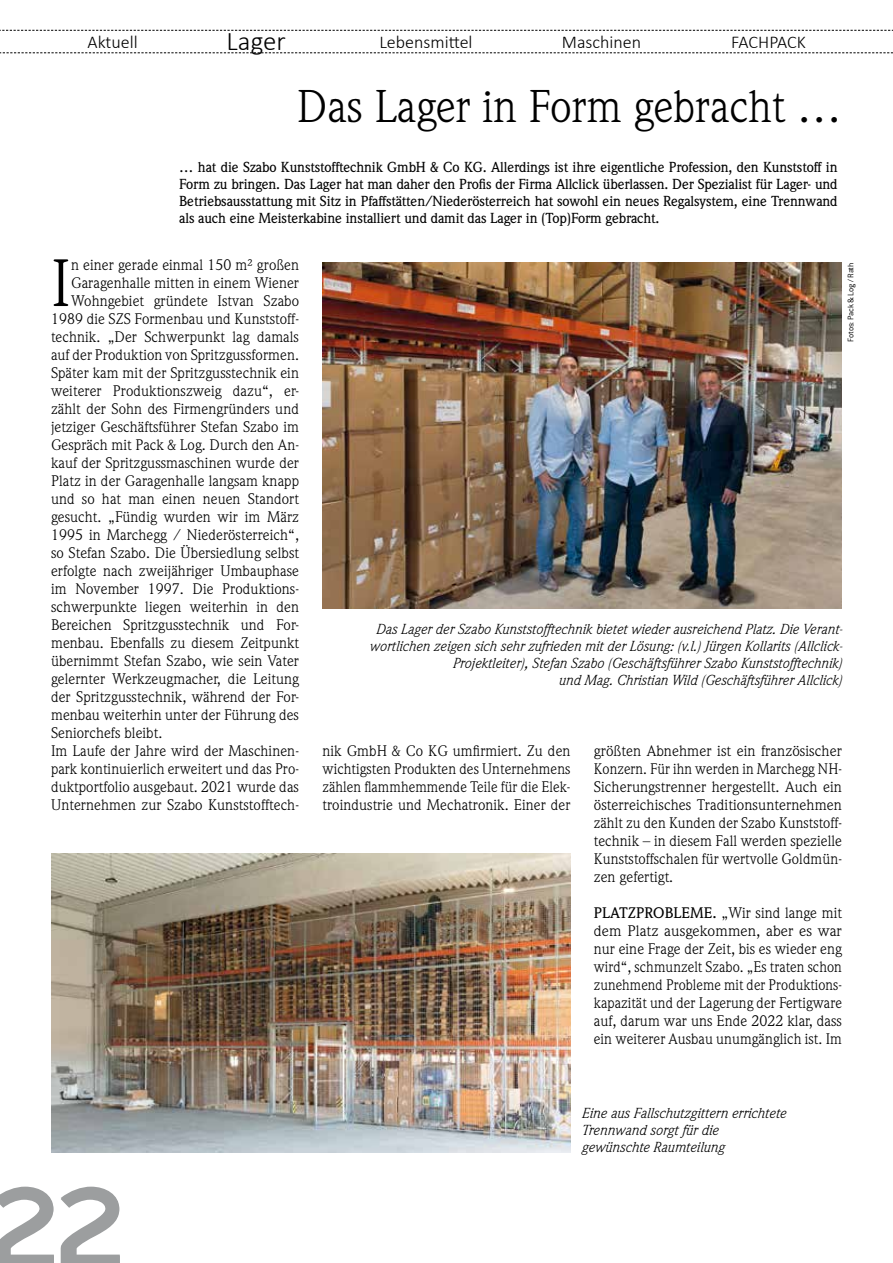
<style>
.page{position:relative;width:893px;height:1263px;background:#fff}
.page>*{position:absolute;margin:0;border:0;box-sizing:border-box;transform-origin:0 0}
.t1{font:700 108px "Aerohop";color:#9c9e9f}
.t2{font:65.55px "Weidemann Std";color:#000}
.t3{font:45px "Weidemann Std";color:#000}
.t4{font:300 27px "Calibri";color:#000}
.t5{font:300 18px "Calibri";color:#000}
.t6{font:15px/18px "Weidemann Std";letter-spacing:.005em;color:#000;text-align:justify}
.t7{font:15px/18px "Weidemann Std";letter-spacing:.005em;color:#000;text-align:justify;scale:1.04 1}
.t8{font:500 14.25px/17.1px "Weidemann Std";letter-spacing:-.01em;color:#000;text-align:justify}
.t9{font:italic 14.25px/17.1px "Weidemann Std";color:#000;text-align:right}
.t10{font:300 9px "Conduit ITC Pro";letter-spacing:-.02em;color:#000}
.s1{font-weight:500}
</style>
<div class="page">
<img style="left:322px;top:263px;width:520px;height:346px">
<img style="left:51px;top:854px;width:519px;height:299px">
<svg style="left:0;top:52px;width:893px;height:1px"></svg>
<svg style="left:0;top:30px;width:893px;height:1px"></svg>
<p class="t5" style="left:88px;top:31px;width:52px">Aktuell</p>
<h3 class="t4" style="left:227px;top:24px;width:61px">Lager</h3>
<p class="t5" style="left:379px;top:31px;width:95px">Lebensmittel</p>
<p class="t5" style="left:562px;top:31px;width:81px">Maschinen</p>
<p class="t5" style="left:731px;top:31px;width:76px">FACHPACK</p>
<h3 class="t3" style="left:297px;top:80px;width:547px">Das Lager in Form gebracht …</h3>
<p class="t8" style="left:179px;top:158px;width:660px">… hat die Szabo Kunststofftechnik GmbH &amp; Co KG. Allerdings ist ihre eigentliche Profession, den Kunststoff in Form zu bringen. Das Lager hat man daher den Profis der Firma Allclick überlassen. Der Spezialist für Lager- und Betriebsausstattung mit Sitz in Pfaffstätten/Niederösterreich hat sowohl ein neues Regalsystem, eine Trennwand als auch eine Meisterkabine installiert und damit das Lager in (Top)Form gebracht.</p>
<h2 class="t2" style="left:51px;top:245px;width:21px">I</h2>
<p class="t6" style="left:71px;top:256px;width:229px">n einer gerade einmal 150 m² großen</p>
<p class="t6" style="left:71px;top:274px;width:229px">Garagenhalle mitten in einem Wiener</p>
<p class="t6" style="left:71px;top:292px;width:229px">Wohngebiet gründete Istvan Szabo</p>
<p class="t6" style="left:51px;top:310px;width:249px">1989 die SZS Formenbau und Kunststoff-</p>
<p class="t6" style="left:51px;top:328px;width:249px">technik. „Der Schwerpunkt lag damals</p>
<p class="t6" style="left:51px;top:346px;width:249px">auf der Produktion von Spritzgussformen.</p>
<p class="t6" style="left:51px;top:364px;width:249px">Später kam mit der Spritzgusstechnik ein</p>
<p class="t6" style="left:51px;top:382px;width:249px">weiterer Produktionszweig dazu“, er-</p>
<p class="t6" style="left:51px;top:400px;width:249px">zählt der Sohn des Firmengründers und</p>
<p class="t6" style="left:51px;top:418px;width:250px">jetziger Geschäftsführer Stefan Szabo im</p>
<p class="t6" style="left:51px;top:436px;width:249px">Gespräch mit Pack &amp; Log. Durch den An-</p>
<p class="t6" style="left:51px;top:454px;width:249px">kauf der Spritzgussmaschinen wurde der</p>
<p class="t6" style="left:51px;top:472px;width:250px">Platz in der Garagenhalle langsam knapp</p>
<p class="t6" style="left:51px;top:490px;width:249px">und so hat man einen neuen Standort</p>
<p class="t6" style="left:51px;top:508px;width:250px">gesucht. „Fündig wurden wir im März</p>
<p class="t6" style="left:51px;top:526px;width:249px">1995 in Marchegg / Niederösterreich“,</p>
<p class="t6" style="left:51px;top:544px;width:249px">so Stefan Szabo. Die Übersiedlung selbst</p>
<p class="t6" style="left:51px;top:562px;width:249px">erfolgte nach zweijähriger Umbauphase</p>
<p class="t6" style="left:51px;top:580px;width:249px">im November 1997. Die Produktions-</p>
<p class="t6" style="left:51px;top:598px;width:249px">schwerpunkte liegen weiterhin in den</p>
<p class="t6" style="left:51px;top:616px;width:249px">Bereichen Spritzgusstechnik und For-</p>
<p class="t6" style="left:51px;top:634px;width:249px">menbau. Ebenfalls zu diesem Zeitpunkt</p>
<p class="t6" style="left:51px;top:652px;width:249px">übernimmt Stefan Szabo, wie sein Vater</p>
<p class="t6" style="left:51px;top:670px;width:249px">gelernter Werkzeugmacher, die Leitung</p>
<p class="t6" style="left:51px;top:688px;width:249px">der Spritzgusstechnik, während der For-</p>
<p class="t6" style="left:51px;top:706px;width:249px">menbau weiterhin unter der Führung des</p>
<p class="t6" style="left:51px;top:724px;width:113px">Seniorchefs bleibt.</p>
<p class="t6" style="left:51px;top:742px;width:249px">Im Laufe der Jahre wird der Maschinen-</p>
<p class="t6" style="left:51px;top:760px;width:249px">park kontinuierlich erweitert und das Pro-</p>
<p class="t6" style="left:51px;top:778px;width:249px">duktportfolio ausgebaut. 2021 wurde das</p>
<p class="t6" style="left:51px;top:796px;width:249px">Unternehmen zur Szabo Kunststofftech-</p>
<p class="t10" style="left:846px;top:342px;width:81px;rotate:-90deg">Fotos: Pack &amp; Log / Rath</p>
<p class="t9" style="left:369px;top:620px;width:475px">Das Lager der Szabo Kunststofftechnik bietet wieder ausreichend Platz. Die Verant&shy;wortlichen zeigen sich sehr zufrieden mit der Lösung: (v.l.) Jürgen Kollarits (Allclick-Projektleiter), Stefan Szabo (Geschäftsführer Szabo Kunststofftechnik)<br>und Mag. Christian Wild (Geschäftsführer Allclick)</p>
<p class="t6" style="left:322px;top:742px;width:250px">nik GmbH &amp; Co KG umfirmiert. Zu den wichtigsten Produkten des Unternehmens zählen flammhemmende Teile für die Elek&shy;troindustrie und Mechatronik. Einer der</p>
<p class="t7" style="left:594px;top:742px;width:240px">größten Abnehmer ist ein französischer Konzern. Für ihn werden in Marchegg NH-Sicherungstrenner hergestellt. Auch ein österreichisches Traditionsunternehmen zählt zu den Kunden der Szabo Kunststoff&shy;technik – in diesem Fall werden spezielle Kunststoffschalen für wertvolle Goldmün&shy;zen gefertigt.</p>
<p class="t6" style="left:594px;top:904px;width:250px"><span class="s1">Platzprobleme.</span> „Wir sind lange mit dem Platz ausgekommen, aber es war nur eine Frage der Zeit, bis es wieder eng wird“, schmunzelt Szabo. „Es traten schon zunehmend Probleme mit der Produktions&shy;kapazität und der Lagerung der Fertigware auf, darum war uns Ende 2022 klar, dass ein weiterer Ausbau unumgänglich ist. Im</p>
<h1 class="t1" style="left:-9px;top:1160px;width:133px">22</h1>
<p class="t9" style="left:581px;top:1104px;width:206px;text-align:left">Eine aus Fallschutzgittern errichtete<br>Trennwand sorgt für die gewünschte Raumteilung</p>
</div>
